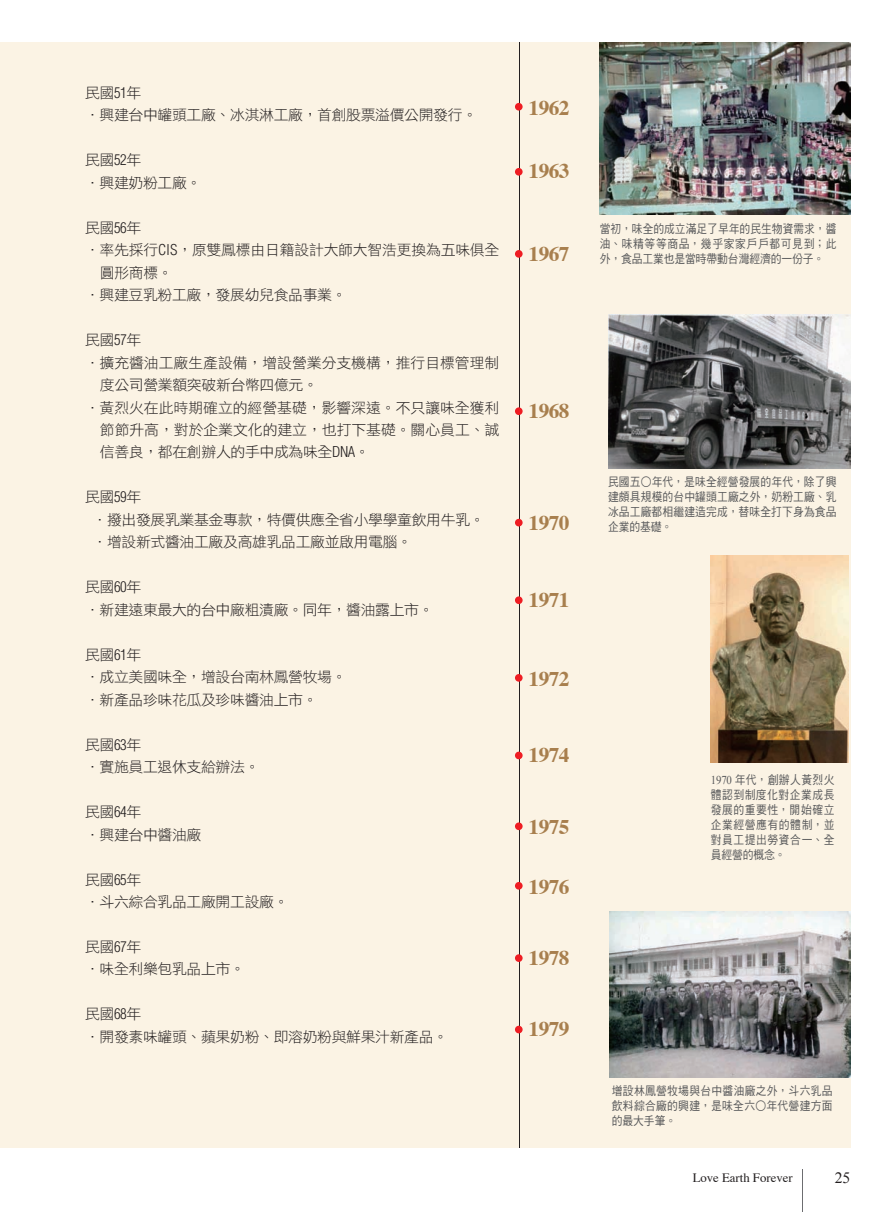
<style>
.page{position:relative;width:893px;height:1212px;background:#fff}
.page>*{position:absolute;margin:0;border:0;box-sizing:border-box;transform-origin:0 0}
.t1{font:700 20.85px "Times";letter-spacing:-.025em;color:#a87f4e}
.t2{font:15.75px "Times New Roman";color:#231f20}
.t3{font:14.55px/22.5px "DF Hei Std W3";letter-spacing:-.025em;color:#231f20}
.t4{font:14.55px "DF Hei Std W3";letter-spacing:-.005em;color:#231f20}
.t5{font:12.75px "Times";color:#231f20}
.t6{font:12px/15px "DF Hei Std W5";letter-spacing:.025em;color:#57585a;text-align:justify;scale:.9 1}
.s1{font-family:"Helvetica LT Std";font-weight:300;font-stretch:condensed}
.s2{font-family:"Times New Roman"}
</style>
<div class="page">
<hr style="left:803px;top:1169px;width:1px;height:43px;background:#6c6d70">
<div style="left:0;top:43px;width:850px;height:1105px;background:#fbf3e4"></div>
<hr style="left:519px;top:43px;width:1px;height:1105px;background:#231f20">
<img style="left:600px;top:43px;width:250px;height:172px">
<img style="left:608px;top:315px;width:242px;height:154px">
<div style="left:515px;top:103px;width:8px;height:8px;background:#ee1d23;border-radius:50%"></div>
<div style="left:515px;top:168px;width:8px;height:8px;background:#ee1d23;border-radius:50%"></div>
<div style="left:515px;top:250px;width:8px;height:8px;background:#ee1d23;border-radius:50%"></div>
<div style="left:515px;top:407px;width:8px;height:8px;background:#ee1d23;border-radius:50%"></div>
<div style="left:515px;top:519px;width:8px;height:7px;background:#ee1d23;border-radius:50%"></div>
<div style="left:515px;top:596px;width:8px;height:8px;background:#ee1d23;border-radius:50%"></div>
<div style="left:515px;top:674px;width:8px;height:8px;background:#ee1d23;border-radius:50%"></div>
<div style="left:515px;top:752px;width:8px;height:7px;background:#ee1d23;border-radius:50%"></div>
<div style="left:515px;top:822px;width:8px;height:8px;background:#ee1d23;border-radius:50%"></div>
<div style="left:515px;top:882px;width:8px;height:8px;background:#ee1d23;border-radius:50%"></div>
<div style="left:515px;top:954px;width:8px;height:8px;background:#ee1d23;border-radius:50%"></div>
<div style="left:515px;top:1026px;width:8px;height:7px;background:#ee1d23;border-radius:50%"></div>
<img style="left:711px;top:555px;width:138px;height:207px">
<img style="left:610px;top:912px;width:240px;height:165px">
<p class="t3" style="left:85px;top:81px;width:394px">民國<span class="s1">51</span>年<br>．興建台中罐頭工廠、冰淇淋工廠，首創股票溢價公開發行。</p>
<p class="t3" style="left:85px;top:149px;width:118px">民國<span class="s1">52</span>年<br>．興建奶粉工廠。</p>
<p class="t3" style="left:85px;top:216px;width:58px">民國<span class="s1">56</span>年</p>
<p class="t3" style="left:85px;top:238px;width:416px">．率先採行<span class="s1">CIS</span>，原雙鳳標由日籍設計大師大智浩更換為五味俱全</p>
<p class="t3" style="left:100px;top:261px;width:74px">圓形商標。</p>
<p class="t3" style="left:85px;top:283px;width:263px">．興建豆乳粉工廠，發展幼兒食品事業。</p>
<p class="t3" style="left:85px;top:328px;width:58px">民國<span class="s1">57</span>年</p>
<p class="t4" style="left:85px;top:354px;width:416px">．擴充醬油工廠生產設備，增設營業分支機構，推行目標管理制</p>
<p class="t3" style="left:100px;top:373px;width:220px">度公司營業額突破新台幣四億元。</p>
<p class="t4" style="left:85px;top:399px;width:416px">．黃烈火在此時期確立的經營基礎，影響深遠。不只讓味全獲利</p>
<p class="t4" style="left:100px;top:422px;width:401px">節節升高，對於企業文化的建立，也打下基礎。關心員工、誠</p>
<p class="t3" style="left:100px;top:441px;width:271px">信善良，都在創辦人的手中成為味全<span class="s1">DNA</span>。</p>
<p class="t3" style="left:93px;top:486px;width:394px;text-indent:-8px">民國<span class="s1">59</span>年<br>．撥出發展乳業基金專款，特價供應全省小學學童飲用牛乳。．增設新式醬油工廠及高雄乳品工廠並啟用電腦。</p>
<p class="t3" style="left:85px;top:576px;width:350px">民國<span class="s1">60</span>年<br>．新建遠東最大的台中廠粗漬廠。同年，醬油露上市。</p>
<p class="t3" style="left:85px;top:643px;width:263px">民國<span class="s1">61</span>年<br>．成立美國味全，增設台南林鳳營牧場。．新產品珍味花瓜及珍味醬油上市。</p>
<p class="t3" style="left:85px;top:733px;width:176px">民國<span class="s1">63</span>年<br>．實施員工退休支給辦法。</p>
<p class="t3" style="left:85px;top:800px;width:118px">民國<span class="s1">64</span>年<br>．興建台中醬油廠</p>
<p class="t3" style="left:85px;top:868px;width:205px">民國<span class="s1">65</span>年<br>．斗六綜合乳品工廠開工設廠。</p>
<p class="t3" style="left:85px;top:935px;width:161px">民國<span class="s1">67</span>年<br>．味全利樂包乳品上市。</p>
<p class="t3" style="left:85px;top:1003px;width:365px">民國<span class="s1">68</span>年<br>．開發素味罐頭、蘋果奶粉、即溶奶粉與鮮果汁新產品。</p>
<h1 class="t1" style="left:529px;top:88px;width:42px">1962</h1>
<h1 class="t1" style="left:529px;top:151px;width:42px">1963</h1>
<h1 class="t1" style="left:529px;top:234px;width:42px">1967</h1>
<h1 class="t1" style="left:529px;top:391px;width:42px">1968</h1>
<h1 class="t1" style="left:529px;top:503px;width:42px">1970</h1>
<h1 class="t1" style="left:529px;top:580px;width:42px">1971</h1>
<h1 class="t1" style="left:529px;top:658px;width:42px">1972</h1>
<h1 class="t1" style="left:529px;top:735px;width:42px">1974</h1>
<h1 class="t1" style="left:529px;top:807px;width:42px">1975</h1>
<h1 class="t1" style="left:529px;top:866px;width:42px">1976</h1>
<h1 class="t1" style="left:529px;top:938px;width:42px">1978</h1>
<h1 class="t1" style="left:529px;top:1009px;width:42px">1979</h1>
<p class="t6" style="left:600px;top:221px;width:265px">當初，味全的成立滿足了早年的民生物資需求，醬油、味精等等商品，幾乎家家戶戶都可見到；此外，食品工業也是當時帶動台灣經濟的一份子。</p>
<p class="t6" style="left:608px;top:474px;width:255px">民國五○年代，是味全經營發展的年代，除了興建頗具規模的台中罐頭工廠之外，奶粉工廠、乳冰品工廠都相繼建造完成，替味全打下身為食品企業的基礎。</p>
<p class="t6" style="left:711px;top:772px;width:139px"><span class="s2">1970</span> 年代，創辦人黃烈火體認到制度化對企業成長發展的重要性，開始確立企業經營應有的體制，並對員工提出勞資合一、全員經營的概念。</p>
<p class="t6" style="left:612px;top:1083px;width:247px">增設林鳳營牧場與台中醬油廠之外，斗六乳品飲料綜合廠的興建，是味全六○年代營建方面的最大手筆。</p>
<p class="t5" style="left:693px;top:1165px;width:101px">Love Earth Forever</p>
<p class="t2" style="left:835px;top:1167px;width:17px">25</p>
</div>
